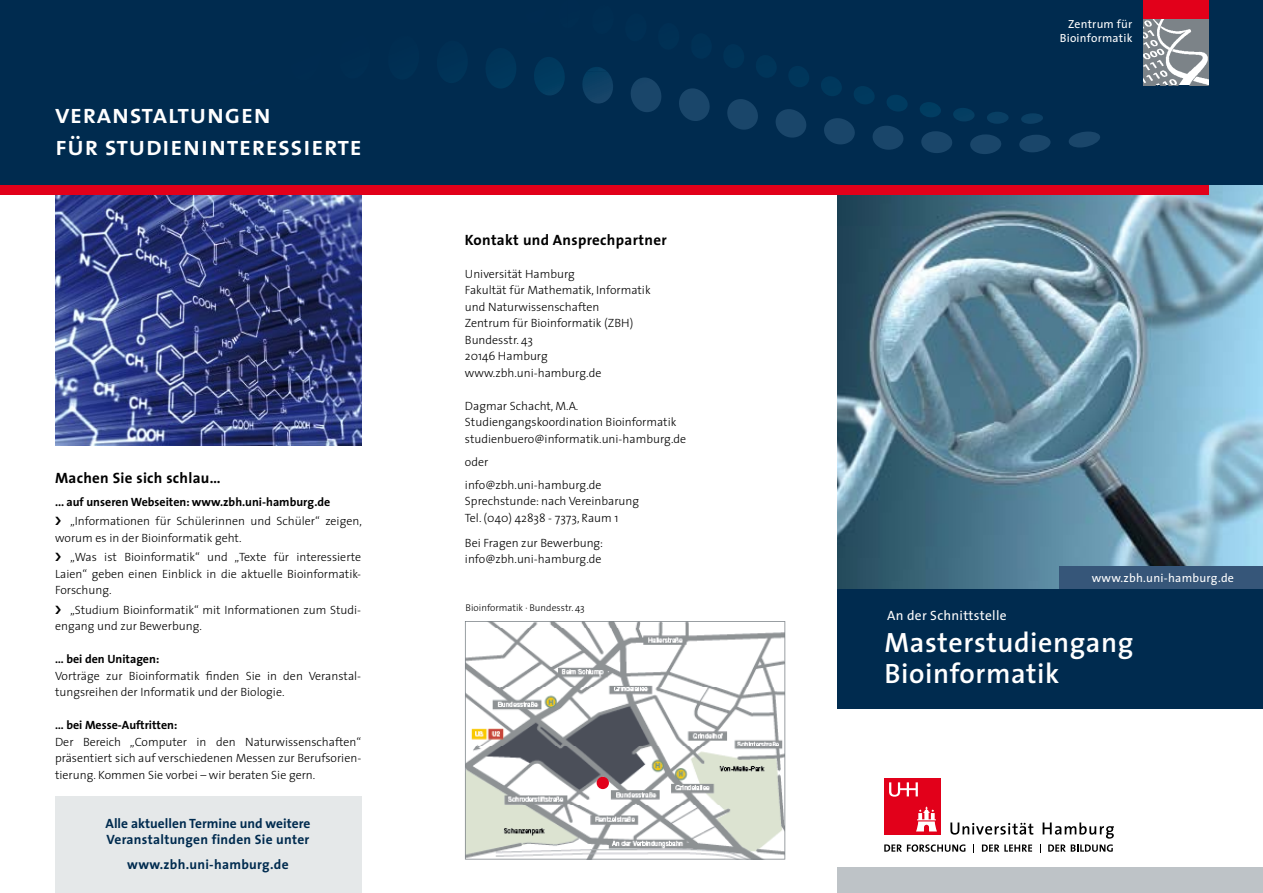
<style>
.page{position:relative;width:1263px;height:893px;background:#fff}
.page>*{position:absolute;margin:0;border:0;box-sizing:border-box;transform-origin:0 0}
.t1{font:600 28.05px/31px "The Sans";letter-spacing:.02em;color:#fff}
.t2{font:27px/31.5px "The Sans Semi Bold Caps";letter-spacing:.01em;color:#fff}
.t3{font:700 15px "The Sans";letter-spacing:.02em;color:#000}
.t4{font:700 13.5px/16.5px "The Sans";color:#002b4f}
.t5{font:700 13.5px "The Sans";letter-spacing:.02em;color:#002b4f}
.t6{font:13.5px "The Sans";letter-spacing:.02em;color:#fff}
.t7{font:300 12px/16.5px "The Sans";color:#000}
.t8{font:700 12px "The Sans";color:#000}
.t9{font:12px "The Sans";letter-spacing:.02em;color:#fff}
.t10{font:11.7px/14.1px "The Sans";letter-spacing:.02em;color:#fff;text-align:right}
.t11{font:300 9.75px "The Sans";color:#000}
</style>
<div class="page">
<img style="left:55px;top:194px;width:306px;height:251px">
<div style="left:55px;top:796px;width:306px;height:97px;background:#e5e8e9"></div>
<img style="left:838px;top:184px;width:425px;height:405px">
<div style="left:1060px;top:567px;width:203px;height:26px;background:#365679"></div>
<div style="left:0;top:183px;width:1209px;height:11px;background:#e2001a"></div>
<div style="left:0;top:0;width:1263px;height:184px;background:#002b4f"></div>
<div style="left:838px;top:589px;width:425px;height:120px;background:#002b4f"></div>
<div style="left:1143px;top:0;width:66px;height:19px;background:#e2001a"></div>
<div style="left:838px;top:867px;width:425px;height:26px;background:#bec3c7"></div>
<img style="left:1143px;top:20px;width:66px;height:65px">
<svg style="left:465px;top:621px;width:320px;height:238px"></svg>
<div style="left:597px;top:777px;width:12px;height:12px;background:#e2001a;border-radius:50%"></div>
<svg style="left:1069px;top:132px;width:31px;height:16px"></svg>
<svg style="left:1019px;top:135px;width:32px;height:17px"></svg>
<svg style="left:970px;top:134px;width:31px;height:20px"></svg>
<svg style="left:921px;top:131px;width:31px;height:22px"></svg>
<svg style="left:873px;top:126px;width:31px;height:24px"></svg>
<svg style="left:776px;top:109px;width:30px;height:29px"></svg>
<svg style="left:824px;top:118px;width:31px;height:26px"></svg>
<svg style="left:727px;top:99px;width:31px;height:31px"></svg>
<svg style="left:679px;top:88px;width:31px;height:33px"></svg>
<svg style="left:631px;top:77px;width:30px;height:35px"></svg>
<svg style="left:582px;top:71px;width:31px;height:33px"></svg>
<img style="left:588px;top:67px;width:18px;height:4px">
<svg style="left:534px;top:57px;width:31px;height:38px"></svg>
<svg style="left:486px;top:59px;width:30px;height:29px"></svg>
<svg style="left:1021px;top:113px;width:22px;height:11px"></svg>
<svg style="left:987px;top:112px;width:22px;height:12px"></svg>
<svg style="left:953px;top:108px;width:22px;height:13px"></svg>
<svg style="left:920px;top:102px;width:21px;height:15px"></svg>
<svg style="left:887px;top:95px;width:21px;height:16px"></svg>
<svg style="left:821px;top:77px;width:21px;height:19px"></svg>
<svg style="left:854px;top:86px;width:20px;height:18px"></svg>
<svg style="left:789px;top:66px;width:20px;height:21px"></svg>
<svg style="left:759px;top:66px;width:17px;height:11px"></svg>
<svg style="left:950px;top:822px;width:83px;height:13px"></svg>
<div style="left:884px;top:778px;width:57px;height:56px;background:#e2001a"></div>
<svg style="left:916px;top:807px;width:21px;height:24px"></svg>
<svg style="left:889px;top:782px;width:29px;height:15px"></svg>
<svg style="left:884px;top:844px;width:81px;height:8px"></svg>
<svg style="left:982px;top:844px;width:50px;height:8px"></svg>
<svg style="left:1040px;top:822px;width:74px;height:30px"></svg>
<h2 class="t2" style="left:55px;top:98px;width:308px">veranstaltungen<br>für studieninteressierte</h2>
<p class="t3" style="left:55px;top:465px;width:167px">Machen Sie sich schlau…</p>
<p class="t8" style="left:55px;top:492px;width:277px">... auf unseren Webseiten: www.zbh.uni-hamburg.de</p>
<p class="t7" style="left:55px;top:513px;width:308px;text-indent:15px">„Informationen für Schülerinnen und Schüler“ zeigen, worum es in der Bioinformatik geht.</p>
<p class="t7" style="left:55px;top:549px;width:308px;text-align:justify;text-indent:15px">„Was ist Bioinformatik“ und „Texte für interessierte Laien“ geben einen Einblick in die aktuelle Bioinformatik-Forschung.</p>
<p class="t7" style="left:55px;top:601px;width:308px;text-indent:15px">„Studium Bioinformatik“ mit Informationen zum Studi&shy;engang und zur Bewerbung.</p>
<p class="t8" style="left:55px;top:649px;width:106px">… bei den Unitagen:</p>
<p class="t7" style="left:55px;top:667px;width:308px">Vorträge zur Bioinformatik finden Sie in den Veranstal&shy;tungsreihen der Informatik und der Biologie.</p>
<p class="t8" style="left:55px;top:715px;width:124px">… bei Messe-Auftritten:</p>
<p class="t7" style="left:55px;top:733px;width:308px;text-align:justify">Der Bereich „Computer in den Naturwissenschaften“ präsentiert sich auf verschiedenen Messen zur Berufsorien&shy;tierung. Kommen Sie vorbei – wir beraten Sie gern.</p>
<p class="t4" style="left:106px;top:815px;width:206px">Alle aktuellen Termine und weitere<br>Veranstaltungen finden Sie unter</p>
<p class="t5" style="left:127px;top:853px;width:163px">www.zbh.uni-hamburg.de</p>
<p class="t3" style="left:465px;top:227px;width:203px">Kontakt und Ansprechpartner</p>
<p class="t7" style="left:465px;top:265px;width:187px">Universität Hamburg<br>Fakultät für Mathematik, Informatik und Naturwissenschaften<br>Zentrum für Bioinformatik (ZBH)<br>Bundesstr. 43<br>20146 Hamburg www.zbh.uni-hamburg.de</p>
<p class="t7" style="left:465px;top:397px;width:223px">Dagmar Schacht, M.A.<br>Studiengangskoordination Bioinformatik studienbuero@informatik.uni-hamburg.de</p>
<p class="t7" style="left:465px;top:450px;width:138px;line-height:23px">oder info@zbh.uni-hamburg.de</p>
<p class="t7" style="left:465px;top:492px;width:176px">Sprechstunde: nach Vereinbarung<br>Tel. (040) 42838 - 7373, Raum 1</p>
<p class="t7" style="left:465px;top:534px;width:140px">Bei Fragen zur Bewerbung: info@zbh.uni-hamburg.de</p>
<p class="t11" style="left:466px;top:600px;width:121px">Bioinformatik · Bundesstr. 43</p>
<p class="t10" style="left:1060px;top:17px;width:74px">Zentrum für<br>Bioinformatik</p>
<p class="t6" style="left:887px;top:604px;width:121px">An der Schnittstelle</p>
<p class="t9" style="left:1092px;top:568px;width:144px">www.zbh.uni-hamburg.de</p>
<h1 class="t1" style="left:884px;top:626px;width:250px">Masterstudiengang<br>Bioinformatik</h1>
</div>
